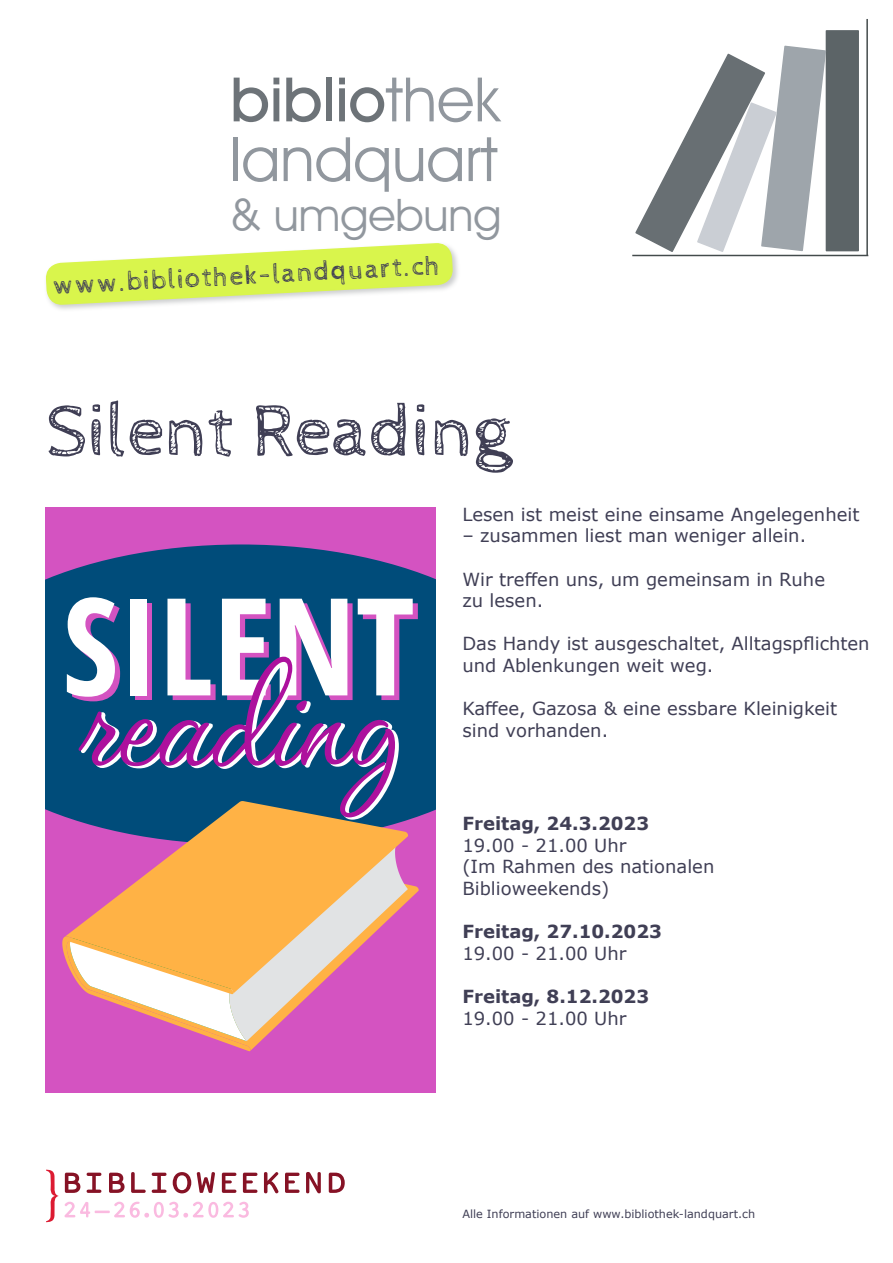
<style>
.page{position:relative;width:893px;height:1263px;background:#fff}
.page>*{position:absolute;margin:0;border:0;box-sizing:border-box;transform-origin:0 0}
.t1{font:186.45px "Waterfall";color:#fff}
.t2{font:700 condensed 135.45px "Open Sans";color:#fff}
.t3{font:75px "Cabin Sketch";color:#403f55}
.t4{font:61.5px/59.7px "Avant Garde IT Cby BT";color:#91979e}
.t5{font:44.7px "Avant Garde IT Cby BT";color:#91979e}
.t6{font:27.3px "Cabin Sketch";color:#403f55}
.t7{font:18px/21.6px "Verdana";color:#403f55}
.t8{font:700 18px "Verdana";color:#403f55}
.t9{font:11.25px "Verdana";color:#403f55}
.s1{font-weight:500;color:#6d7378}
</style>
<div class="page">
<hr style="left:866px;top:20px;width:2px;height:234px;background:#434b4c">
<hr style="left:633px;top:255px;width:235px;height:1px;background:#434b4c">
<div style="left:826px;top:31px;width:32px;height:220px;background:#5c6467"></div>
<div style="left:826px;top:30px;width:33px;height:221px;border:1px solid #5c6467"></div>
<svg style="left:635px;top:45px;width:192px;height:207px"></svg>
<div style="left:44px;top:241px;width:417px;height:72px;background:#9a9d9f;opacity:.5"></div>
<svg style="left:46px;top:243px;width:407px;height:70px"></svg>
<div style="left:46px;top:507px;width:390px;height:585px;background:#d453c1"></div>
<svg style="left:46px;top:544px;width:390px;height:273px;background:#124c80"></svg>
<svg style="left:64px;top:801px;width:344px;height:38px"></svg>
<svg style="left:62px;top:839px;width:346px;height:212px"></svg>
<svg style="left:77px;top:656px;width:323px;height:165px;background:#2e5d89"></svg>
<svg style="left:46px;top:1169px;width:13px;height:53px"></svg>
<svg style="left:65px;top:1172px;width:15px;height:21px"></svg>
<svg style="left:87px;top:1173px;width:14px;height:20px"></svg>
<svg style="left:109px;top:1172px;width:16px;height:21px"></svg>
<svg style="left:131px;top:1172px;width:15px;height:21px"></svg>
<svg style="left:152px;top:1173px;width:14px;height:20px"></svg>
<svg style="left:173px;top:1172px;width:18px;height:21px"></svg>
<svg style="left:197px;top:1172px;width:18px;height:21px"></svg>
<svg style="left:222px;top:1173px;width:14px;height:20px"></svg>
<svg style="left:243px;top:1173px;width:14px;height:20px"></svg>
<svg style="left:264px;top:1172px;width:14px;height:21px"></svg>
<svg style="left:285px;top:1173px;width:15px;height:20px"></svg>
<svg style="left:306px;top:1172px;width:15px;height:21px"></svg>
<svg style="left:329px;top:1173px;width:16px;height:20px"></svg>
<svg style="left:65px;top:1202px;width:25px;height:15px"></svg>
<hr style="left:95px;top:1210px;width:15px;height:3px;background:#fabae0">
<svg style="left:114px;top:1202px;width:135px;height:16px"></svg>
<p class="t4" style="left:230px;top:69px;width:271px"><span class="s1">biblio</span>thek landquart</p>
<p class="t5" style="left:230px;top:188px;width:272px">&amp; umgebung</p>
<p class="t6" style="left:53px;top:270px;width:388px;rotate:-3deg">www.bibliothek-landquart.ch</p>
<p class="t3" style="left:46px;top:390px;width:466px">Silent Reading</p>
<p class="t7" style="left:462px;top:503px;width:399px">Lesen ist meist eine einsame Angelegenheit</p>
<p class="t7" style="left:462px;top:525px;width:345px">– zusammen liest man weniger allein.</p>
<p class="t7" style="left:462px;top:568px;width:364px">Wir treffen uns, um gemeinsam in Ruhe</p>
<p class="t7" style="left:462px;top:590px;width:82px">zu lesen.</p>
<p class="t7" style="left:462px;top:633px;width:409px">Das Handy ist ausgeschaltet, Alltagspflichten und Ablenkungen weit weg.</p>
<p class="t7" style="left:462px;top:698px;width:376px">Kaffee, Gazosa &amp; eine essbare Kleinigkeit</p>
<p class="t7" style="left:462px;top:719px;width:147px">sind vorhanden.</p>
<p class="t2" style="left:62px;top:552px;width:354px">SILENT</p>
<p class="t1" style="left:84px;top:592px;width:320px">reading</p>
<p class="t8" style="left:462px;top:811px;width:188px">Freitag, 24.3.2023</p>
<p class="t7" style="left:462px;top:834px;width:166px">19.00 - 21.00 Uhr</p>
<p class="t7" style="left:462px;top:856px;width:254px">(Im Rahmen des nationalen</p>
<p class="t7" style="left:462px;top:877px;width:148px">Biblioweekends)</p>
<p class="t8" style="left:462px;top:919px;width:201px">Freitag, 27.10.2023</p>
<p class="t7" style="left:462px;top:942px;width:166px">19.00 - 21.00 Uhr</p>
<p class="t8" style="left:462px;top:984px;width:188px">Freitag, 8.12.2023</p>
<p class="t7" style="left:462px;top:1007px;width:166px">19.00 - 21.00 Uhr</p>
<p class="t9" style="left:462px;top:1206px;width:294px">Alle Informationen auf www.bibliothek-landquart.ch</p>
</div>
